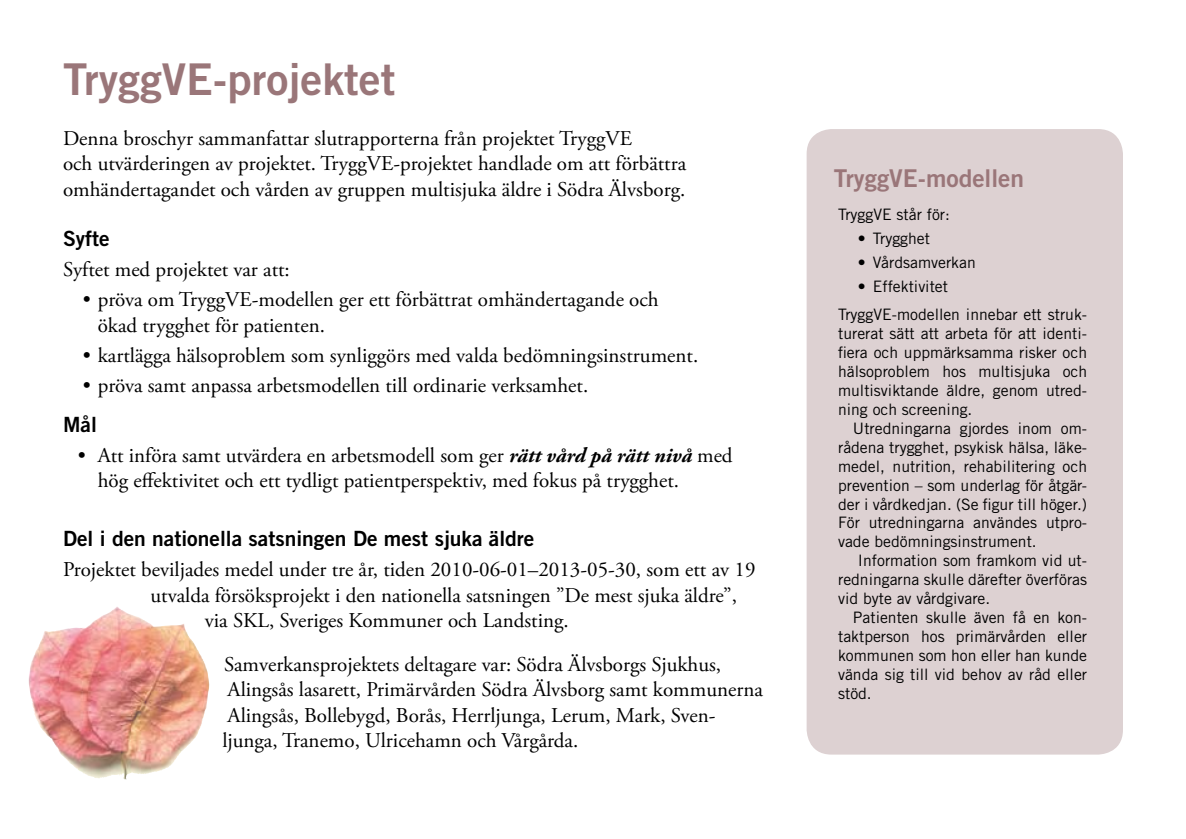
<style>
.page{position:relative;width:1186px;height:839px;background:#fff}
.page>*{position:absolute;margin:0;border:0;box-sizing:border-box;transform-origin:0 0}
.t1{font:43.75px "Trade Gothic LT Std Bd 2";color:#9a7679}
.t2{font:24.5px "Trade Gothic LT Std Bd 2";color:#9a7679}
.t3{font:21px/25.2px "Adobe Garamond Pro";color:#000}
.t4{font:21px "Trade Gothic LT Std Bd 2";color:#000}
.t5{font:15.75px/18.9px "Trade Gothic LT Std";color:#000;text-align:justify}
.s1{font-weight:700;font-style:italic}
</style>
<div class="page">
<div style="left:806px;top:129px;width:317px;height:625px;background:#ddd1d2;border-radius:25px"></div>
<img style="left:28px;top:607px;width:92px;height:171px">
<h1 class="t1" style="left:63px;top:52px;width:334px">TryggVE-projektet</h1>
<p class="t3" style="left:63px;top:126px;width:625px">Denna broschyr sammanfattar slutrapporterna från projektet TryggVE<br>och utvärderingen av projektet. TryggVE-projektet handlade om att förbättra omhändertagandet och vården av gruppen multisjuka äldre i Södra Älvsborg.</p>
<p class="t4" style="left:63px;top:225px;width:48px">Syfte</p>
<p class="t3" style="left:63px;top:257px;width:228px">Syftet med projektet var att:</p>
<p class="t3" style="left:98px;top:288px;width:562px;text-indent:-15px">• pröva om TryggVE-modellen ger ett förbättrat omhändertagande och ökad trygghet för patienten.</p>
<p class="t3" style="left:83px;top:343px;width:617px">• kartlägga hälsoproblem som synliggörs med valda bedömningsinstrument.</p>
<p class="t3" style="left:83px;top:373px;width:507px">• pröva samt anpassa arbetsmodellen till ordinarie verksamhet.</p>
<p class="t4" style="left:63px;top:411px;width:35px">Mål</p>
<p class="t3" style="left:98px;top:443px;width:636px;text-indent:-20px">• Att införa samt utvärdera en arbetsmodell som ger <span class="s1">rätt vård på rätt nivå</span> med hög effektivitet och ett tydligt patientperspektiv, med fokus på trygghet.</p>
<p class="t4" style="left:63px;top:525px;width:473px">Del i den nationella satsningen De mest sjuka äldre</p>
<p class="t3" style="left:63px;top:558px;width:694px">Projektet beviljades medel under tre år, tiden 2010-06-01–2013-05-30, som ett av 19</p>
<p class="t3" style="left:151px;top:583px;width:588px">utvalda försöksprojekt i den nationella satsningen ”De mest sjuka äldre”,</p>
<p class="t3" style="left:205px;top:608px;width:365px">via SKL, Sveriges Kommuner och Landsting.</p>
<p class="t3" style="left:222px;top:652px;width:542px">Samverkansprojektets deltagare var: Södra Älvsborgs Sjukhus, Alingsås lasarett, Primärvården Södra Älvsborg samt kommunerna Alingsås, Bollebygd, Borås, Herrljunga, Lerum, Mark, Sven&shy;ljunga, Tranemo, Ulricehamn och Vårgårda.</p>
<p class="t2" style="left:834px;top:162px;width:192px">TryggVE-modellen</p>
<p class="t5" style="left:838px;top:204px;width:113px">TryggVE står för:</p>
<p class="t5" style="left:858px;top:228px;width:74px">• Trygghet</p>
<p class="t5" style="left:858px;top:252px;width:119px">• Vårdsamverkan</p>
<p class="t5" style="left:838px;top:271px;width:250px;line-height:28.9px;text-indent:20px">• Effektivitet<br>TryggVE-modellen innebar ett struk-</p>
<p class="t5" style="left:838px;top:324px;width:251px">turerat sätt att arbeta för att identi&shy;fiera och uppmärksamma risker och hälsoproblem hos multisjuka och multisviktande äldre, genom utred&shy;ning och screening.</p>
<p class="t5" style="left:838px;top:418px;width:251px;text-indent:15px">Utredningarna gjordes inom om&shy;rådena trygghet, psykisk hälsa, läke&shy;medel, nutrition, rehabilitering och prevention – som underlag för åtgär&shy;der i vårdkedjan. (Se figur till höger.)<br>För utredningarna användes utpro&shy;vade bedömningsinstrument.</p>
<p class="t5" style="left:838px;top:551px;width:250px;text-indent:20px">Information som framkom vid ut&shy;redningarna skulle därefter överföras vid byte av vårdgivare.</p>
<p class="t5" style="left:838px;top:607px;width:251px;text-indent:15px">Patienten skulle även få en kon&shy;taktperson hos primärvården eller kommunen som hon eller han kunde vända sig till vid behov av råd eller stöd.</p>
</div>
